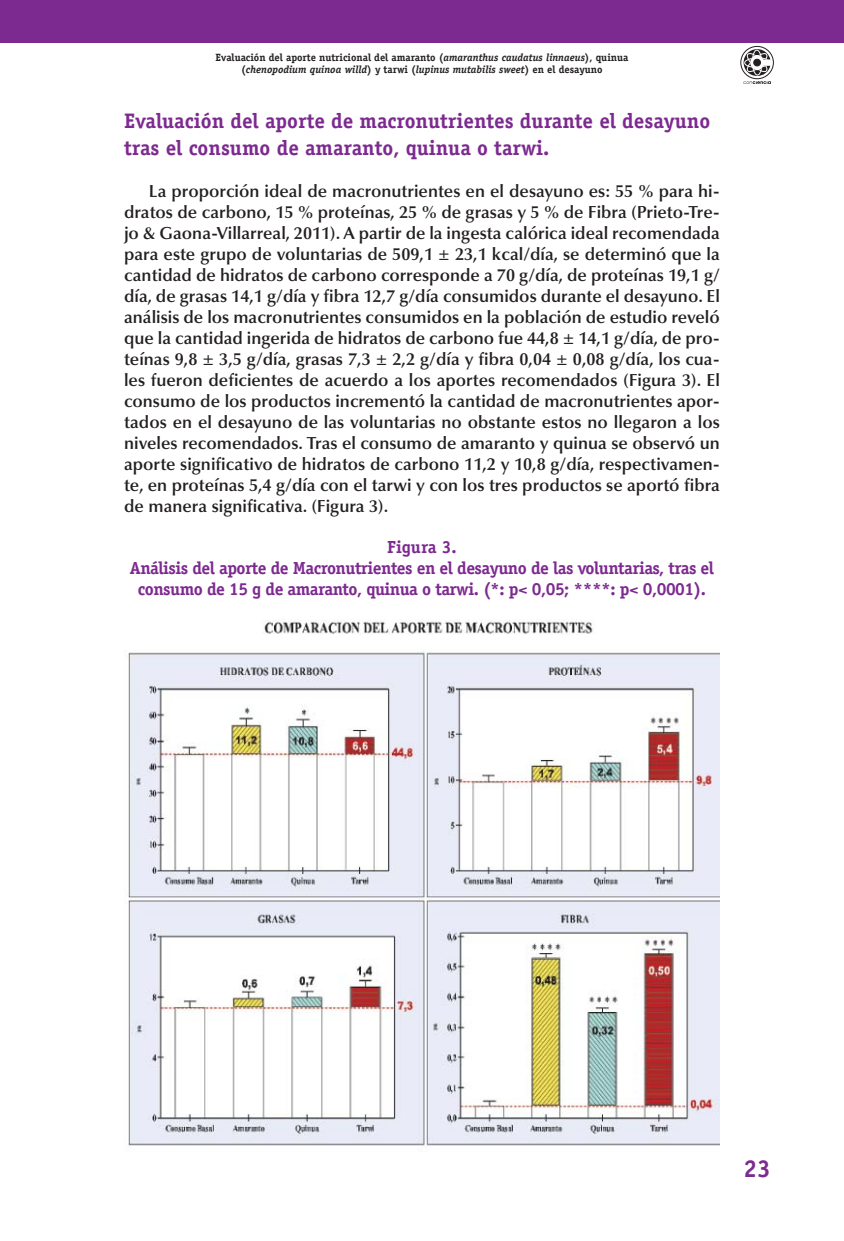
<style>
.page{position:relative;width:844px;height:1241px;background:#fff}
.page>*{position:absolute;margin:0;border:0;box-sizing:border-box;transform-origin:0 0}
.t1{font:700 24.5px "Officina Serif Std";color:#7d2a90}
.t2{font:700 21px/26.2px "Officina Serif Std";color:#7d2a90}
.t3{font:600 17.5px/21px "Optima LT Std";color:#231f20;text-align:justify}
.t4{font:700 17.5px/21px "Officina Serif Std";letter-spacing:-.03em;color:#7d2a90;text-align:center}
.t5{font:700 10.5px/12.2px "Officina Serif Std";color:#231f20;text-align:center}
.s1{font-style:italic}
</style>
<div class="page">
<div style="left:0;top:0;width:843px;height:42px;background:#7d2a90"></div>
<svg style="left:740px;top:46px;width:33px;height:33px"></svg>
<div style="left:740px;top:46px;width:33px;height:33px;border:1px solid #231f20;border-radius:50%"></div>
<svg style="left:743px;top:49px;width:27px;height:35px"></svg>
<img style="left:128px;top:619px;width:591px;height:528px">
<p class="t5" style="left:215px;top:52px;width:414px">Evaluación del aporte nutricional del amaranto (<span class="s1">amaranthus caudatus linnaeus</span>), quinua (<span class="s1">chenopodium quinoa willd</span>) y tarwi (<span class="s1">lupinus mutabilis sweet</span>) en el desayuno</p>
<p class="t2" style="left:124px;top:110px;width:587px">Evaluación del aporte de macronutrientes durante el desayuno tras el consumo de amaranto, quinua o tarwi.</p>
<p class="t3" style="left:124px;top:181px;width:597px;text-indent:25px">La proporción ideal de macronutrientes en el desayuno es: 55 % para hi&shy;dratos de carbono, 15 % proteínas, 25 % de grasas y 5 % de Fibra (Prieto-Tre&shy;jo &amp; Gaona-Villarreal, 2011). A partir de la ingesta calórica ideal recomendada para este grupo de voluntarias de 509,1 ± 23,1 kcal/día, se determinó que la cantidad de hidratos de carbono corresponde a 70 g/día, de proteínas 19,1 g/ día, de grasas 14,1 g/día y fibra 12,7 g/día consumidos durante el desayuno. El análisis de los macronutrientes consumidos en la población de estudio reveló que la cantidad ingerida de hidratos de carbono fue 44,8 ± 14,1 g/día, de pro&shy;teínas 9,8 ± 3,5 g/día, grasas 7,3 ± 2,2 g/día y fibra 0,04 ± 0,08 g/día, los cua&shy;les fueron deficientes de acuerdo a los aportes recomendados (Figura 3). El consumo de los productos incrementó la cantidad de macronutrientes apor&shy;tados en el desayuno de las voluntarias no obstante estos no llegaron a los niveles recomendados. Tras el consumo de amaranto y quinua se observó un aporte significativo de hidratos de carbono 11,2 y 10,8 g/día, respectivamen&shy;te, en proteínas 5,4 g/día con el tarwi y con los tres productos se aportó fibra de manera significativa. (Figura 3).</p>
<p class="t4" style="left:130px;top:538px;width:585px">Figura 3.<br>Análisis del aporte de Macronutrientes en el desayuno de las voluntarias, tras el consumo de 15 g de amaranto, quinua o tarwi. (*: p&lt; 0,05; ****: p&lt; 0,0001).</p>
<h1 class="t1" style="left:743px;top:1158px;width:29px">23</h1>
</div>
